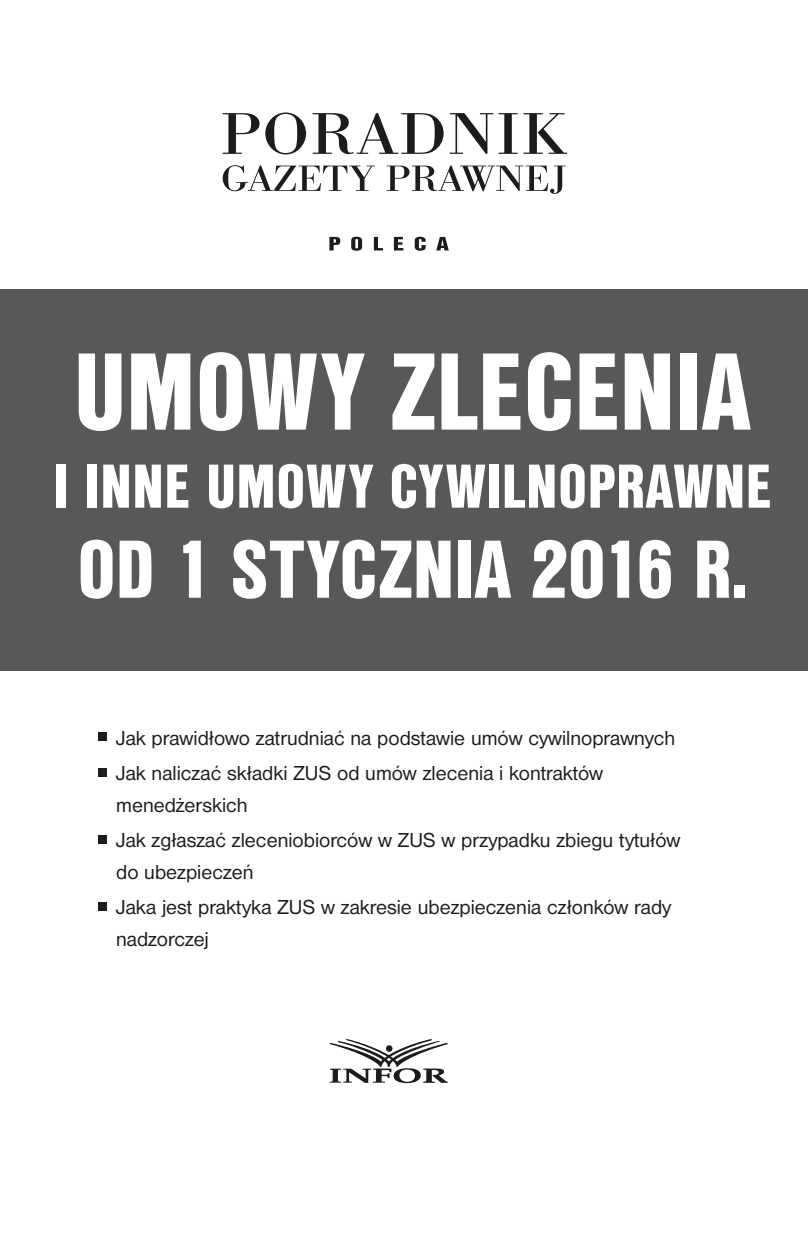
<style>
.page{position:relative;width:808px;height:1234px;background:#fff}
.page>*{position:absolute;margin:0;border:0;box-sizing:border-box;transform-origin:0 0}
.t1{font:114px "Nimbus San DEE Blac Cond";color:#fff}
.t2{font:85.5px "Nimbus San DEE Blac Cond";color:#fff}
.t3{font:64.5px "Nimbus San DEE Blac Cond";letter-spacing:.01em;color:#fff}
.t4{font:21px/35.4px "Nimbus San DEE";color:#1c1c1b}
</style>
<div class="page">
<div style="left:98px;top:732px;width:8px;height:8px;background:#1c1c1b"></div>
<div style="left:98px;top:767px;width:8px;height:9px;background:#1c1c1b"></div>
<div style="left:98px;top:834px;width:8px;height:9px;background:#1c1c1b"></div>
<div style="left:98px;top:901px;width:8px;height:9px;background:#1c1c1b"></div>
<div style="left:0;top:289px;width:808px;height:381px;background:#585858"></div>
<svg style="left:329px;top:237px;width:120px;height:14px"></svg>
<svg style="left:223px;top:165px;width:343px;height:29px"></svg>
<svg style="left:223px;top:112px;width:344px;height:42px"></svg>
<svg style="left:330px;top:1038px;width:118px;height:44px"></svg>
<h1 class="t1" style="left:74px;top:326px;width:673px">UMOWY ZLECENIA</h1>
<h3 class="t3" style="left:54px;top:449px;width:719px">I INNE UMOWY CYWILNOPRAWNE</h3>
<h2 class="t2" style="left:77px;top:520px;width:672px">OD 1 STYCZNIA 2016 R.</h2>
<p class="t4" style="left:116px;top:720px;width:560px">Jak prawidłowo zatrudniać na podstawie umów cywilnoprawnych<br>Jak naliczać składki ZUS od umów zlecenia i kontraktów</p>
<p class="t4" style="left:116px;top:787px;width:566px">menedżerskich<br>Jak zgłaszać zleceniobiorców w ZUS w przypadku zbiegu tytułów</p>
<p class="t4" style="left:116px;top:854px;width:557px">do ubezpieczeń<br>Jaka jest praktyka ZUS w zakresie ubezpieczenia członków rady</p>
<p class="t4" style="left:116px;top:921px;width:94px">nadzorczej</p>
</div>
